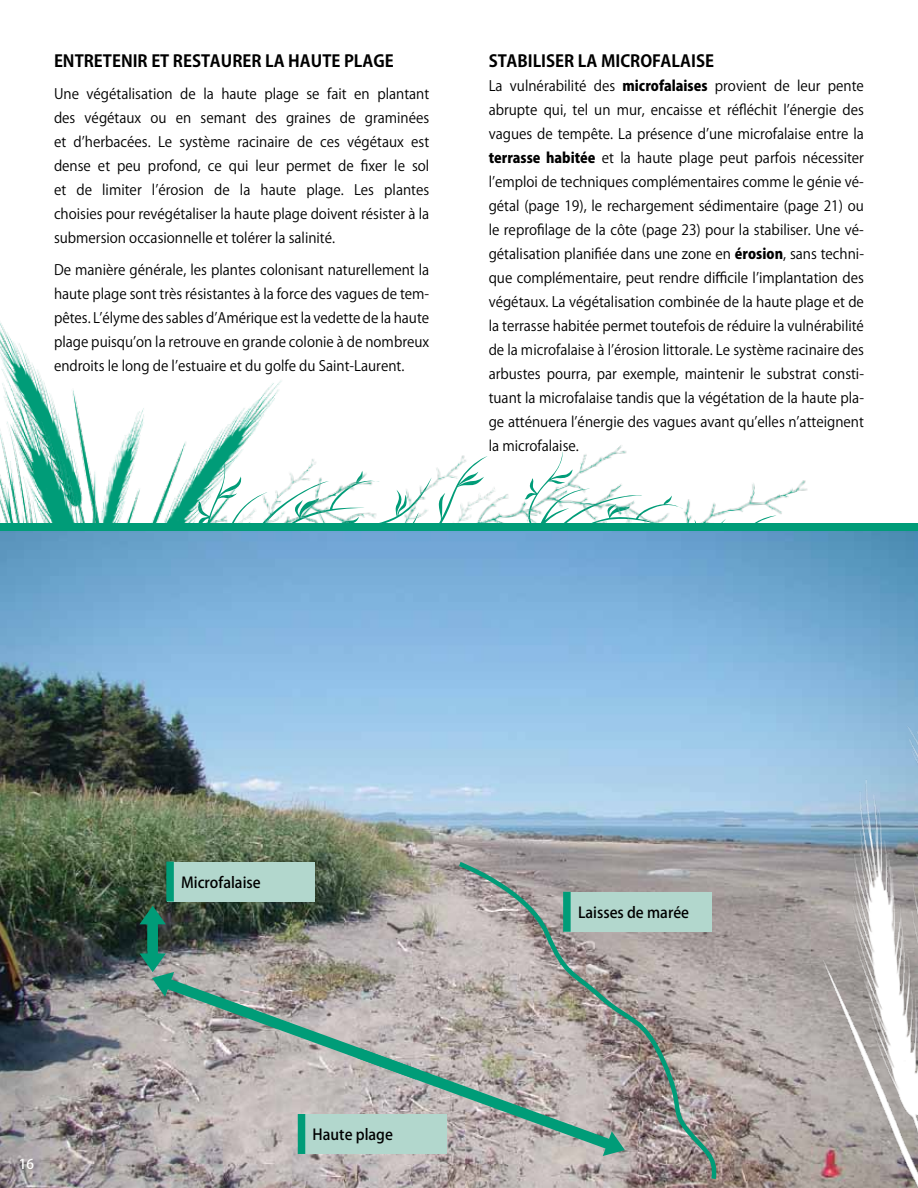
<style>
.page{position:relative;width:918px;height:1188px;background:#fff}
.page>*{position:absolute;margin:0;border:0;box-sizing:border-box;transform-origin:0 0}
.t1{font:700 16.5px "Koz Go Pro";color:#000}
.t2{font:500 15px "Koz Go Pro";color:#000}
.t3{font:14.25px/24px "Koz Go Pro";color:#000;text-align:justify;scale:.96 1}
.t4{font:500 13.5px "Koz Go Pro";color:#fff}
.s1{font-weight:800}
</style>
<div class="page">
<img style="left:301px;top:445px;width:540px;height:79px">
<img style="left:0;top:347px;width:301px;height:177px">
<img style="left:0;top:531px;width:918px;height:657px">
<div style="left:168px;top:862px;width:147px;height:40px;background:#b2d7cd"></div>
<div style="left:166px;top:862px;width:8px;height:40px;background:#009c78"></div>
<img style="left:743px;top:652px;width:175px;height:536px">
<div style="left:0;top:524px;width:918px;height:7px;background:#009c78"></div>
<svg style="left:140px;top:906px;width:315px;height:250px;background:#9fa5a0"></svg>
<svg style="left:455px;top:860px;width:262px;height:324px;background:#a4a6a1"></svg>
<p class="t1" style="left:54px;top:51px;width:341px">ENTRETENIR ET RESTAURER LA HAUTE PLAGE</p>
<p class="t3" style="left:54px;top:82px;width:392px">Une végétalisation de la haute plage se fait en plantant des végétaux ou en semant des graines de graminées et d’herbacées. Le système racinaire de ces végétaux est dense et peu profond, ce qui leur permet de fixer le sol et de limiter l’érosion de la haute plage. Les plantes choisies pour revégétaliser la haute plage doivent résister à la submersion occasionnelle et tolérer la salinité.</p>
<p class="t3" style="left:54px;top:258px;width:392px">De manière générale, les plantes colonisant naturellement la haute plage sont très résistantes à la force des vagues de tem&shy;pêtes. L’élyme des sables d’Amérique est la vedette de la haute plage puisqu’on la retrouve en grande colonie à de nombreux endroits le long de l’estuaire et du golfe du Saint-Laurent.</p>
<p class="t1" style="left:489px;top:51px;width:227px">STABILISER LA MICROFALAISE</p>
<p class="t3" style="left:489px;top:74px;width:392px">La vulnérabilité des <span class="s1">microfalaises</span> provient de leur pente abrupte qui, tel un mur, encaisse et réfléchit l’énergie des vagues de tempête. La présence d’une microfalaise entre la <span class="s1">terrasse habitée</span> et la haute plage peut parfois nécessiter l’emploi de techniques complémentaires comme le génie vé&shy;gétal (page 19), le rechargement sédimentaire (page 21) ou le reprofilage de la côte (page 23) pour la stabiliser. Une vé&shy;gétalisation planifiée dans une zone en <span class="s1">érosion</span>, sans techni&shy;que complémentaire, peut rendre difficile l’implantation des végétaux. La végétalisation combinée de la haute plage et de la terrasse habitée permet toutefois de réduire la vulnérabilité de la microfalaise à l’érosion littorale. Le système racinaire des arbustes pourra, par exemple, maintenir le substrat consti&shy;tuant la microfalaise tandis que la végétation de la haute pla&shy;ge atténuera l’énergie des vagues avant qu’elles n’atteignent la microfalaise.</p>
<p class="t4" style="left:19px;top:1155px;width:17px">16</p>
<p class="t2" style="left:181px;top:872px;width:81px">Microfalaise</p>
<p class="t2" style="left:313px;top:1125px;width:82px">Haute plage</p>
<p class="t2" style="left:578px;top:903px;width:113px">Laisses de marée</p>
</div>
